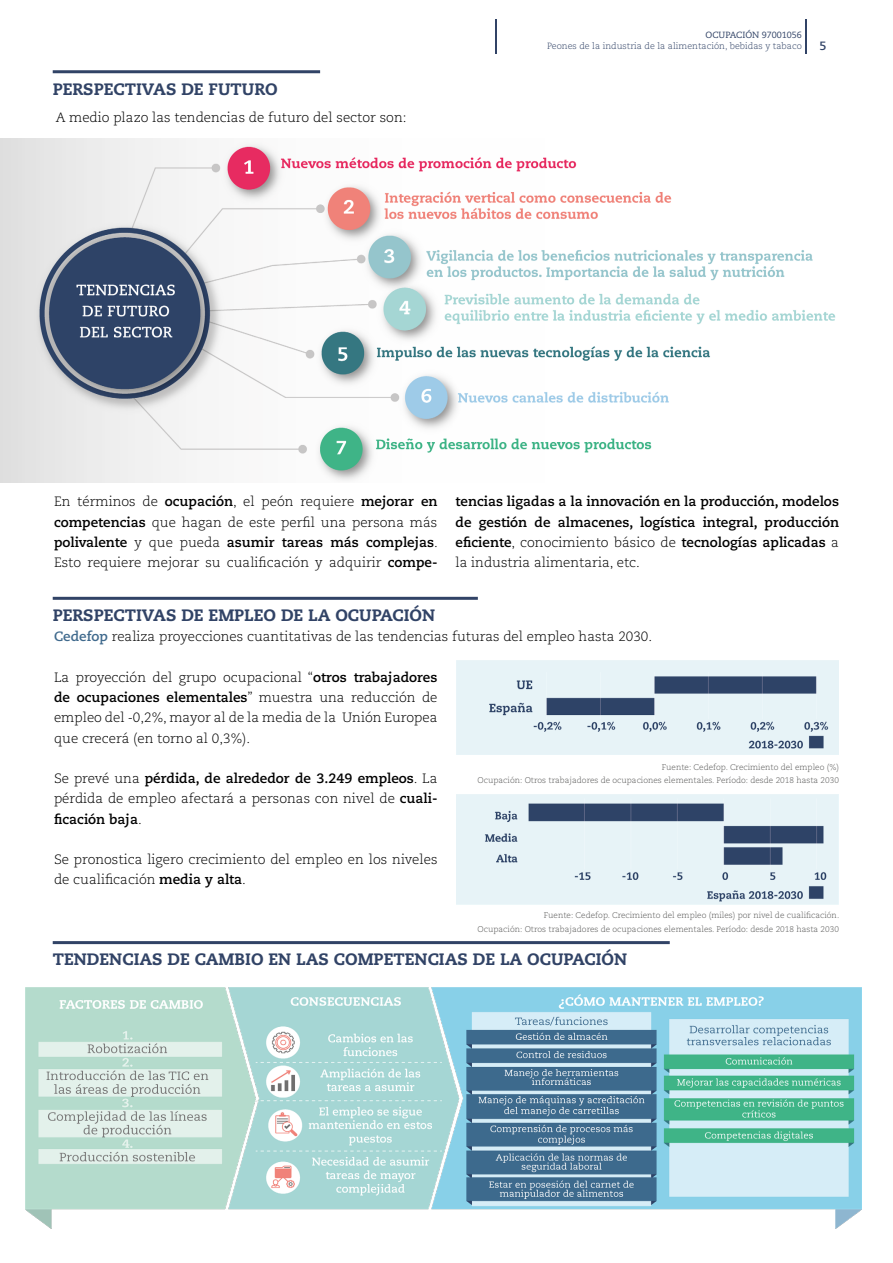
<style>
.page{position:relative;width:893px;height:1263px;background:#fff}
.page>*{position:absolute;margin:0;border:0;box-sizing:border-box;transform-origin:0 0}
.t1{font:800 16.5px "Caecilia LT Std";color:#314366}
.t2{font:300 13.5px/20.2px "Caecilia LT Std";color:#000;text-align:justify}
.t3{font:700 13.5px/20.2px "Caecilia LT Std";color:#000;text-align:justify}
.t4{font:700 12px "Caecilia LT Std";color:#314366}
.t5{font:300 9px "Caecilia LT Std";color:#314366}
.t6{font:9px "Caecilia LT Std";color:#314366}
.t7{font:300 8.25px/13.5px "Caecilia LT Std";color:#575756;text-align:right}
.s1{font-weight:700}
.s2{font-weight:300}
.s3{font-weight:700;color:#406a8d}
</style>
<div class="page">
<hr style="left:805px;top:20px;width:1px;height:34px;background:#314366">
<hr style="left:496px;top:20px;width:1px;height:34px;background:#314366">
<hr style="left:53px;top:70px;width:267px;height:3px;background:#314366">
<img style="left:0;top:138px;width:836px;height:345px">
<hr style="left:53px;top:597px;width:425px;height:3px;background:#314366">
<img style="left:456px;top:660px;width:382px;height:95px">
<img style="left:456px;top:795px;width:382px;height:109px">
<hr style="left:53px;top:941px;width:617px;height:3px;background:#314366">
<img style="left:26px;top:987px;width:835px;height:242px">
<p class="t1" style="left:53px;top:78px;width:226px">PERSPECTIVAS DE FUTURO</p>
<p class="t2" style="left:56px;top:107px;width:352px">A medio plazo las tendencias de futuro del sector son:</p>
<p class="t6" style="left:706px;top:29px;width:98px">OCUPACIÓN 97001056</p>
<p class="t5" style="left:547px;top:41px;width:256px">Peones de la industria de la alimentación, bebidas y tabaco</p>
<p class="t4" style="left:819px;top:39px;width:9px">5</p>
<p class="t2" style="left:54px;top:492px;width:385px">En términos de <span class="s1">ocupación</span>, el peón requiere <span class="s1">mejorar en competencias</span> que hagan de este perfil una persona más <span class="s1">polivalente</span> y que pueda <span class="s1">asumir tareas más complejas</span>.<br>Esto requiere mejorar su cualificación y adquirir <span class="s1">compe-</span></p>
<p class="t3" style="left:455px;top:492px;width:385px">tencias ligadas a la innovación en la producción, modelos de gestión de almacenes, logística integral, producción eficiente<span class="s2">, conocimiento básico de</span> tecnologías aplicadas <span class="s2">a la industria alimentaria, etc.</span></p>
<p class="t1" style="left:53px;top:605px;width:384px">PERSPECTIVAS DE EMPLEO DE LA OCUPACIÓN</p>
<p class="t2" style="left:54px;top:627px;width:600px"><span class="s3">Cedefop</span> realiza proyecciones cuantitativas de las tendencias futuras del empleo hasta 2030.</p>
<p class="t2" style="left:54px;top:667px;width:385px">La proyección del grupo ocupacional “<span class="s1">otros trabajadores de ocupaciones elementales</span>” muestra una reducción de empleo del -0,2%, mayor al de la media de la Unión Europea que crecerá (en torno al 0,3%).</p>
<p class="t2" style="left:54px;top:769px;width:385px">Se prevé una <span class="s1">pérdida, de alrededor de 3.249 empleos</span>. La pérdida de empleo afectará a personas con nivel de <span class="s1">cuali&shy;ficación baja</span>.</p>
<p class="t2" style="left:54px;top:850px;width:385px">Se pronostica ligero crecimiento del empleo en los niveles de cualificación <span class="s1">media y alta</span>.</p>
<p class="t7" style="left:478px;top:760px;width:363px">Fuente: Cedefop. Crecimiento del empleo (%)<br>Ocupación: Otros trabajadores de ocupaciones elementales. Período: desde 2018 hasta 2030</p>
<p class="t7" style="left:478px;top:909px;width:363px">Fuente: Cedefop. Crecimiento del empleo (miles) por nivel de cualificación.<br>Ocupación: Otros trabajadores de ocupaciones elementales. Período: desde 2018 hasta 2030</p>
<p class="t1" style="left:53px;top:949px;width:576px">TENDENCIAS DE CAMBIO EN LAS COMPETENCIAS DE LA OCUPACIÓN</p>
</div>
